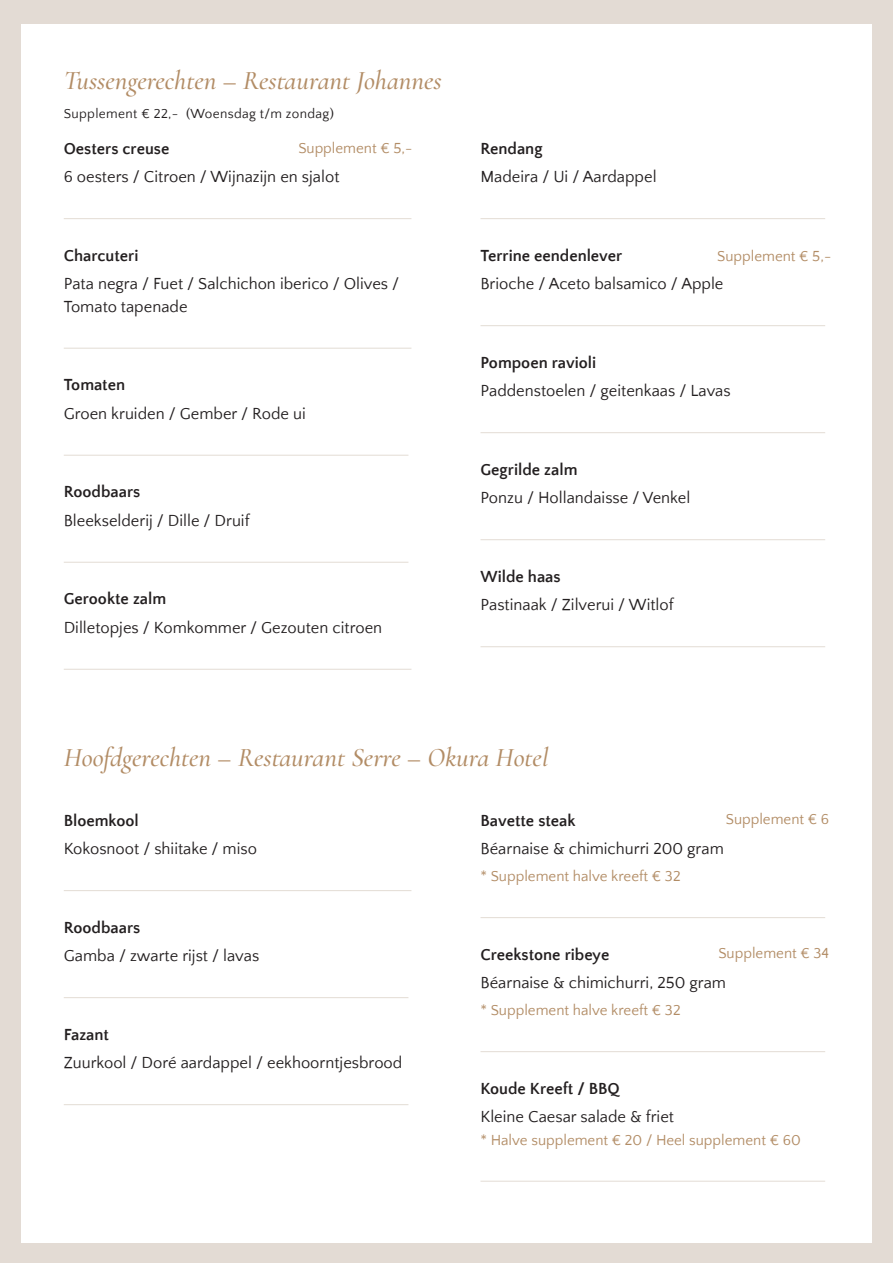
<style>
.page{position:relative;width:893px;height:1263px;background:#e3dbd4}
.page>*{position:absolute;margin:0;border:0;box-sizing:border-box;transform-origin:0 0}
.t1{font:italic 300 27px "Cormorant";color:#b28c65}
.t2{font:16.5px/22.5px "Quattrocento Sans";color:#231f20}
.t3{font:700 16.5px "Quattrocento Sans";color:#231f20}
.t4{font:15px "Quattrocento Sans";color:#b28c65}
.t5{font:13.5px "Quattrocento Sans";letter-spacing:.025em;color:#231f20}
</style>
<div class="page">
<div style="left:21px;top:24px;width:851px;height:1219px;background:#fff"></div>
<hr style="left:64px;top:890px;width:347px;height:1px;background:#e3dcd4">
<hr style="left:64px;top:997px;width:344px;height:1px;background:#e3dcd4">
<hr style="left:64px;top:1104px;width:344px;height:1px;background:#e3dcd4">
<hr style="left:480px;top:917px;width:345px;height:1px;background:#e3dcd4">
<hr style="left:480px;top:1051px;width:345px;height:1px;background:#e3dcd4">
<hr style="left:480px;top:1181px;width:345px;height:1px;background:#e3dcd4">
<hr style="left:64px;top:218px;width:347px;height:1px;background:#e3dcd4">
<hr style="left:64px;top:348px;width:347px;height:1px;background:#e3dcd4">
<hr style="left:64px;top:455px;width:344px;height:1px;background:#e3dcd4">
<hr style="left:64px;top:562px;width:344px;height:1px;background:#e3dcd4">
<hr style="left:64px;top:669px;width:347px;height:1px;background:#e3dcd4">
<hr style="left:480px;top:218px;width:345px;height:1px;background:#e3dcd4">
<hr style="left:480px;top:325px;width:345px;height:1px;background:#e3dcd4">
<hr style="left:480px;top:432px;width:345px;height:1px;background:#e3dcd4">
<hr style="left:480px;top:539px;width:345px;height:1px;background:#e3dcd4">
<hr style="left:480px;top:646px;width:345px;height:1px;background:#e3dcd4">
<h1 class="t1" style="left:64px;top:59px;width:380px">Tussengerechten – Restaurant Johannes</h1>
<p class="t5" style="left:64px;top:107px;width:272px">Supplement € 22,- (Woensdag t/m zondag)</p>
<p class="t4" style="left:298px;top:140px;width:116px">Supplement € 5,-</p>
<p class="t3" style="left:64px;top:140px;width:107px">Oesters creuse</p>
<p class="t2" style="left:64px;top:166px;width:277px">6 oesters / Citroen / Wijnazijn en sjalot</p>
<p class="t3" style="left:64px;top:247px;width:76px">Charcuteri</p>
<p class="t2" style="left:64px;top:273px;width:337px">Pata negra / Fuet / Salchichon iberico / Olives /<br>Tomato tapenade</p>
<p class="t3" style="left:64px;top:376px;width:63px">Tomaten</p>
<p class="t2" style="left:64px;top:403px;width:244px">Groen kruiden / Gember / Rode ui</p>
<p class="t3" style="left:64px;top:483px;width:78px">Roodbaars</p>
<p class="t2" style="left:64px;top:510px;width:187px">Bleekselderij / Dille / Druif</p>
<p class="t3" style="left:64px;top:590px;width:104px">Gerookte zalm</p>
<p class="t2" style="left:64px;top:617px;width:320px">Dilletopjes / Komkommer / Gezouten citroen</p>
<p class="t3" style="left:480px;top:140px;width:64px">Rendang</p>
<p class="t2" style="left:480px;top:166px;width:178px">Madeira / Ui / Aardappel</p>
<p class="t3" style="left:480px;top:247px;width:143px">Terrine eendenlever</p>
<p class="t2" style="left:480px;top:273px;width:244px">Brioche / Aceto balsamico / Apple</p>
<p class="t4" style="left:717px;top:249px;width:116px">Supplement € 5,-</p>
<p class="t3" style="left:480px;top:354px;width:117px">Pompoen ravioli</p>
<p class="t2" style="left:480px;top:380px;width:252px">Paddenstoelen / geitenkaas / Lavas</p>
<p class="t3" style="left:480px;top:461px;width:98px">Gegrilde zalm</p>
<p class="t2" style="left:480px;top:487px;width:211px">Ponzu / Hollandaisse / Venkel</p>
<p class="t3" style="left:480px;top:568px;width:82px">Wilde haas</p>
<p class="t2" style="left:480px;top:594px;width:195px">Pastinaak / Zilverui / Witlof</p>
<h1 class="t1" style="left:64px;top:736px;width:486px">Hoofdgerechten – Restaurant Serre – Okura Hotel</h1>
<p class="t3" style="left:64px;top:812px;width:76px">Bloemkool</p>
<p class="t2" style="left:64px;top:838px;width:195px">Kokosnoot / shiitake / miso</p>
<p class="t4" style="left:726px;top:811px;width:105px">Supplement € 6</p>
<p class="t3" style="left:480px;top:812px;width:97px">Bavette steak</p>
<p class="t2" style="left:480px;top:838px;width:245px">Béarnaise &amp; chimichurri 200 gram</p>
<p class="t4" style="left:480px;top:868px;width:202px">* Supplement halve kreeft € 32</p>
<p class="t3" style="left:64px;top:919px;width:78px">Roodbaars</p>
<p class="t2" style="left:64px;top:945px;width:197px">Gamba / zwarte rijst / lavas</p>
<p class="t3" style="left:64px;top:1026px;width:47px">Fazant</p>
<p class="t2" style="left:64px;top:1052px;width:340px">Zuurkool / Doré aardappel / eekhoorntjesbrood</p>
<p class="t4" style="left:718px;top:945px;width:112px">Supplement € 34</p>
<p class="t3" style="left:480px;top:946px;width:130px">Creekstone ribeye</p>
<p class="t2" style="left:480px;top:972px;width:247px">Béarnaise &amp; chimichurri, 250 gram</p>
<p class="t4" style="left:480px;top:1002px;width:202px">* Supplement halve kreeft € 32</p>
<p class="t3" style="left:480px;top:1080px;width:141px">Koude Kreeft / BBQ</p>
<p class="t2" style="left:480px;top:1106px;width:195px">Kleine Caesar salade &amp; friet</p>
<p class="t4" style="left:480px;top:1132px;width:322px">* Halve supplement € 20 / Heel supplement € 60</p>
</div>
